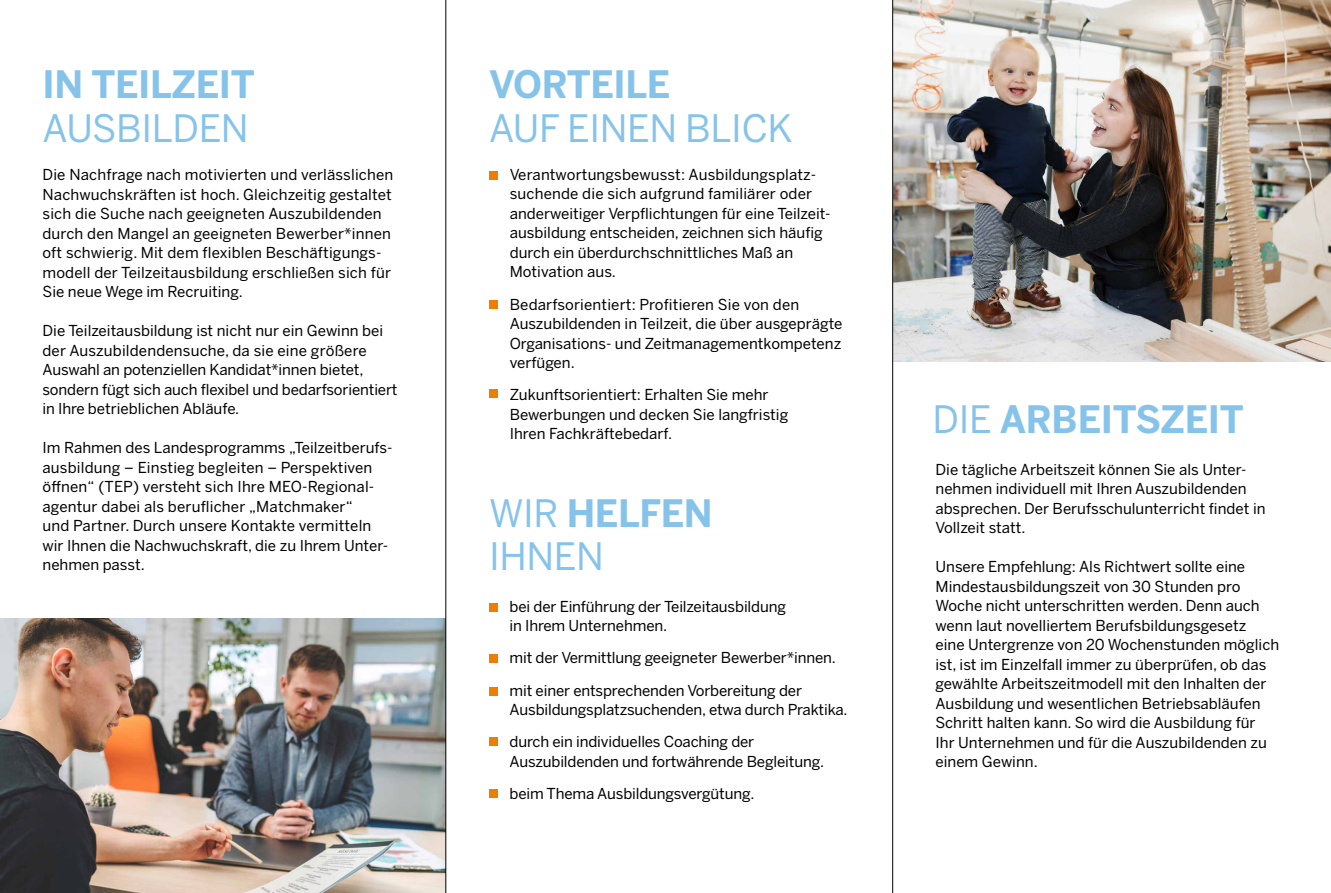
<style>
.page{position:relative;width:1331px;height:893px;background:#fff}
.page>*{position:absolute;margin:0;border:0;box-sizing:border-box;transform-origin:0 0}
.t1{font:37.5px/43.5px "Benton Sans";letter-spacing:-.01em;color:#86c3eb}
.t2{font:700 37.5px "Benton Sans";letter-spacing:-.01em;color:#86c3eb}
.t3{font:15px/19.5px "Benton Sans";color:#000}
.s1{font-weight:700}
.s2{font-weight:400}
</style>
<div class="page">
<img style="left:0;top:619px;width:445px;height:274px">
<img style="left:893px;top:0;width:438px;height:361px">
<div style="left:489px;top:171px;width:9px;height:9px;background:#ef7d00"></div>
<div style="left:489px;top:300px;width:9px;height:8px;background:#ef7d00"></div>
<div style="left:489px;top:390px;width:9px;height:8px;background:#ef7d00"></div>
<div style="left:489px;top:603px;width:8px;height:8px;background:#ef7d00"></div>
<div style="left:489px;top:687px;width:8px;height:9px;background:#ef7d00"></div>
<div style="left:489px;top:789px;width:8px;height:9px;background:#ef7d00"></div>
<div style="left:489px;top:654px;width:8px;height:9px;background:#ef7d00"></div>
<div style="left:489px;top:737px;width:8px;height:9px;background:#ef7d00"></div>
<hr style="left:445px;top:0;width:1px;height:893px;background:#000">
<hr style="left:892px;top:0;width:1px;height:893px;background:#000">
<h1 class="t2" style="left:43px;top:62px;width:214px">IN TEILZEIT</h1>
<h1 class="t1" style="left:43px;top:106px;width:208px">AUSBILDEN</h1>
<p class="t3" style="left:43px;top:165px;width:352px">Die Nachfrage nach motivierten und verlässlichen Nachwuchskräften ist hoch. Gleichzeitig gestaltet sich die Suche nach geeigneten Auszubildenden durch den Mangel an geeigneten Bewerber*innen oft schwierig. Mit dem flexiblen Beschäftigungs&shy;modell der Teilzeitausbildung erschließen sich für Sie neue Wege im Recruiting.</p>
<p class="t3" style="left:43px;top:321px;width:357px">Die Teilzeitausbildung ist nicht nur ein Gewinn bei der Auszubildendensuche, da sie eine größere Auswahl an potenziellen Kandidat*innen bietet, sondern fügt sich auch flexibel und bedarfsorientiert in Ihre betrieblichen Abläufe.</p>
<p class="t3" style="left:43px;top:438px;width:352px">Im Rahmen des Landesprogramms „Teilzeitberufs&shy;ausbildung – Einstieg begleiten – Perspektiven öffnen“ (TEP) versteht sich Ihre MEO-Regional&shy;agentur dabei als beruflicher „Matchmaker“<br>und Partner. Durch unsere Kontakte vermitteln wir Ihnen die Nachwuchskraft, die zu Ihrem Unter&shy;nehmen passt.</p>
<h1 class="t2" style="left:489px;top:62px;width:183px">VORTEILE</h1>
<h1 class="t1" style="left:489px;top:106px;width:305px">AUF EINEN BLICK</h1>
<p class="t3" style="left:510px;top:164px;width:322px">Verantwortungsbewusst: Ausbildungsplatz&shy;suchende die sich aufgrund familiärer oder anderweitiger Verpflichtungen für eine Teilzeit&shy;ausbildung entscheiden, zeichnen sich häufig durch ein überdurchschnittliches Maß an Motivation aus.</p>
<p class="t3" style="left:510px;top:294px;width:334px">Bedarfsorientiert: Profitieren Sie von den Auszubildenden in Teilzeit, die über ausgeprägte Organisations- und Zeitmanagementkompetenz verfügen.</p>
<p class="t3" style="left:510px;top:385px;width:280px">Zukunftsorientiert: Erhalten Sie mehr<br>Bewerbungen und decken Sie langfristig<br>Ihren Fachkräftebedarf.</p>
<h1 class="t1" style="left:489px;top:491px;width:225px">WIR <span class="s1">HELFEN<br></span>IHNEN</h1>
<p class="t3" style="left:510px;top:596px;width:278px">bei der Einführung der Teilzeitausbildung in Ihrem Unternehmen.</p>
<p class="t3" style="left:510px;top:642px;width:328px;line-height:32.2px">mit der Vermittlung geeigneter Bewerber*innen. mit einer entsprechenden Vorbereitung der</p>
<p class="t3" style="left:510px;top:693px;width:340px;line-height:32.2px">Ausbildungsplatzsuchenden, etwa durch Praktika. durch ein individuelles Coaching der</p>
<p class="t3" style="left:510px;top:745px;width:316px;line-height:32.2px">Auszubildenden und fortwährende Begleitung. beim Thema Ausbildungsvergütung.</p>
<h1 class="t2" style="left:932px;top:397px;width:313px"><span class="s2">DIE</span> ARBEITSZEIT</h1>
<p class="t3" style="left:935px;top:459px;width:332px">Die tägliche Arbeitszeit können Sie als Unter&shy;nehmen individuell mit Ihren Auszubildenden absprechen. Der Berufsschulunterricht findet in Vollzeit statt.</p>
<p class="t3" style="left:935px;top:557px;width:345px">Unsere Empfehlung: Als Richtwert sollte eine Mindestausbildungszeit von 30 Stunden pro Woche nicht unterschritten werden. Denn auch wenn laut novelliertem Berufsbildungsgesetz<br>eine Untergrenze von 20 Wochenstunden möglich ist, ist im Einzelfall immer zu überprüfen, ob das gewählte Arbeitszeitmodell mit den Inhalten der Ausbildung und wesentlichen Betriebsabläufen Schritt halten kann. So wird die Ausbildung für<br>Ihr Unternehmen und für die Auszubildenden zu einem Gewinn.</p>
</div>
